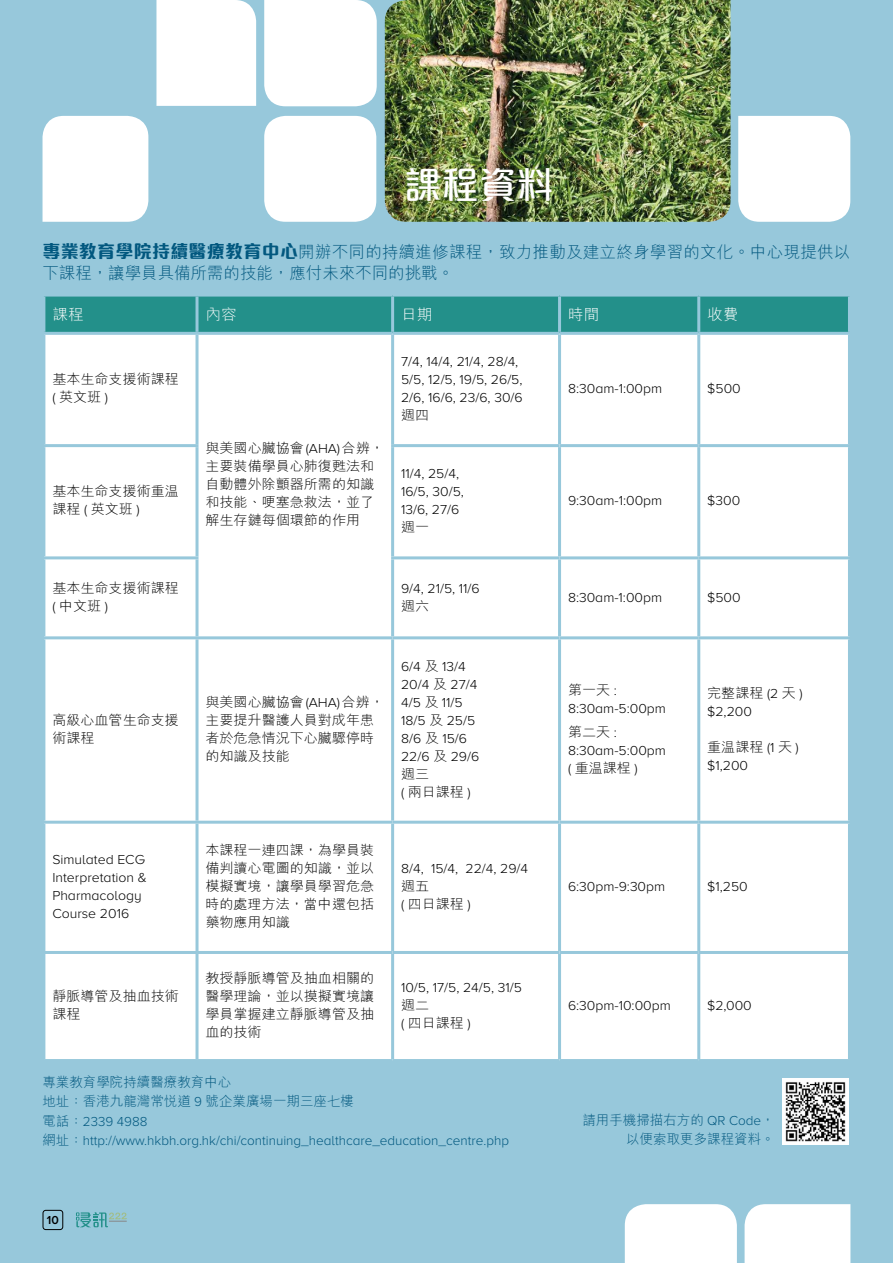
<style>
.page{position:relative;width:893px;height:1263px;background:#97c8db}
.page>*{position:absolute;margin:0;border:0;box-sizing:border-box;transform-origin:0 0}
.t1{font:500 37.5px "M Elle HK";color:#fff}
.t2{font:300 16.5px/20.9px "M Hei HK";letter-spacing:.015em;color:#02587f}
.t3{font:300 15px "M Hei HK";color:#fff;scale:1.04 1}
.t4{font:300 13.5px/18px "Proxima Nova A";color:#000;scale:1.04 1}
.t5{font:300 13.5px/18px "M Hei HK";color:#000;scale:1.04 1}
.t6{font:300 13.5px/19.5px "Proxima Nova A";color:#02587f}
.t7{font:300 13.5px/19.5px "M Hei HK";color:#02587f}
.t8{font:600 12px "Proxima Nova A";color:#000}
.s1{font-family:"M Elle HK";font-weight:800;font-size:18px}
.s2{font-family:"Proxima Nova A"}
.s3{font-family:"M Hei HK"}
</style>
<div class="page">
<div style="left:264px;top:0;width:113px;height:106px;background:#fff"></div>
<div style="left:264px;top:116px;width:112px;height:106px;background:#fff;border-radius:21px"></div>
<div style="left:738px;top:116px;width:112px;height:106px;background:#fff"></div>
<div style="left:156px;top:0;width:100px;height:106px;background:#fff"></div>
<div style="left:43px;top:116px;width:105px;height:106px;background:#fff"></div>
<img style="left:385px;top:0;width:345px;height:222px">
<div style="left:625px;top:1204px;width:112px;height:59px;background:#fff"></div>
<div style="left:745px;top:1204px;width:106px;height:59px;background:#fff"></div>
<div style="left:45px;top:297px;width:803px;height:35px;background:#23908a"></div>
<div style="left:45px;top:335px;width:803px;height:724px;background:#fff"></div>
<hr style="left:196px;top:297px;width:3px;height:35px;background:#97c8db">
<hr style="left:391px;top:297px;width:3px;height:35px;background:#97c8db">
<hr style="left:558px;top:297px;width:3px;height:35px;background:#97c8db">
<hr style="left:697px;top:297px;width:3px;height:35px;background:#97c8db">
<hr style="left:196px;top:335px;width:3px;height:109px;background:#97c8db">
<hr style="left:391px;top:335px;width:3px;height:109px;background:#97c8db">
<hr style="left:558px;top:335px;width:3px;height:109px;background:#97c8db">
<hr style="left:42px;top:444px;width:157px;height:3px;background:#97c8db">
<hr style="left:196px;top:447px;width:3px;height:109px;background:#97c8db">
<hr style="left:391px;top:444px;width:169px;height:3px;background:#97c8db">
<hr style="left:391px;top:447px;width:3px;height:109px;background:#97c8db">
<hr style="left:560px;top:444px;width:139px;height:3px;background:#97c8db">
<hr style="left:558px;top:447px;width:3px;height:109px;background:#97c8db">
<hr style="left:42px;top:556px;width:157px;height:3px;background:#97c8db">
<hr style="left:196px;top:559px;width:3px;height:77px;background:#97c8db">
<hr style="left:391px;top:556px;width:169px;height:3px;background:#97c8db">
<hr style="left:391px;top:559px;width:3px;height:77px;background:#97c8db">
<hr style="left:560px;top:556px;width:139px;height:3px;background:#97c8db">
<hr style="left:558px;top:559px;width:3px;height:77px;background:#97c8db">
<hr style="left:42px;top:636px;width:155px;height:3px;background:#97c8db">
<hr style="left:197px;top:636px;width:196px;height:3px;background:#97c8db">
<hr style="left:196px;top:639px;width:3px;height:182px;background:#97c8db">
<hr style="left:393px;top:636px;width:167px;height:3px;background:#97c8db">
<hr style="left:391px;top:639px;width:3px;height:182px;background:#97c8db">
<hr style="left:560px;top:636px;width:139px;height:3px;background:#97c8db">
<hr style="left:558px;top:639px;width:3px;height:182px;background:#97c8db">
<hr style="left:697px;top:639px;width:3px;height:182px;background:#97c8db">
<hr style="left:42px;top:821px;width:155px;height:3px;background:#97c8db">
<hr style="left:197px;top:821px;width:196px;height:3px;background:#97c8db">
<hr style="left:196px;top:824px;width:3px;height:127px;background:#97c8db">
<hr style="left:393px;top:821px;width:167px;height:3px;background:#97c8db">
<hr style="left:391px;top:824px;width:3px;height:127px;background:#97c8db">
<hr style="left:560px;top:821px;width:139px;height:3px;background:#97c8db">
<hr style="left:558px;top:824px;width:3px;height:127px;background:#97c8db">
<hr style="left:699px;top:821px;width:152px;height:3px;background:#97c8db">
<hr style="left:697px;top:824px;width:3px;height:127px;background:#97c8db">
<hr style="left:42px;top:951px;width:155px;height:3px;background:#97c8db">
<hr style="left:197px;top:951px;width:196px;height:3px;background:#97c8db">
<hr style="left:196px;top:954px;width:3px;height:105px;background:#97c8db">
<hr style="left:393px;top:951px;width:167px;height:3px;background:#97c8db">
<hr style="left:391px;top:954px;width:3px;height:105px;background:#97c8db">
<hr style="left:560px;top:951px;width:139px;height:3px;background:#97c8db">
<hr style="left:558px;top:954px;width:3px;height:105px;background:#97c8db">
<hr style="left:699px;top:951px;width:152px;height:3px;background:#97c8db">
<hr style="left:697px;top:954px;width:3px;height:105px;background:#97c8db">
<hr style="left:697px;top:335px;width:3px;height:109px;background:#97c8db">
<hr style="left:699px;top:444px;width:152px;height:3px;background:#97c8db">
<hr style="left:697px;top:447px;width:3px;height:109px;background:#97c8db">
<hr style="left:699px;top:556px;width:152px;height:3px;background:#97c8db">
<hr style="left:697px;top:559px;width:3px;height:77px;background:#97c8db">
<hr style="left:699px;top:636px;width:152px;height:3px;background:#97c8db">
<img style="left:783px;top:1079px;width:65px;height:65px">
<div style="left:43px;top:1210px;width:20px;height:20px;border:1px solid #000;border-radius:3px"></div>
<svg style="left:76px;top:1212px;width:51px;height:15px"></svg>
<h1 class="t1" style="left:404px;top:159px;width:151px">課程資料</h1>
<p class="t2" style="left:42px;top:241px;width:809px"><span class="s1">專業教育學院持續醫療教育中心</span>開辦不同的持續進修課程，致力推動及建立終身學習的文化。中心現提供以下課程，讓學員具備所需的技能，應付未來不同的挑戰。</p>
<p class="t3" style="left:52px;top:304px;width:32px">課程</p>
<p class="t3" style="left:206px;top:304px;width:32px">內容</p>
<p class="t3" style="left:401px;top:304px;width:32px">日期</p>
<p class="t3" style="left:568px;top:304px;width:32px">時間</p>
<p class="t3" style="left:707px;top:304px;width:32px">收費</p>
<p class="t5" style="left:52px;top:370px;width:123px">基本生命支援術課程<span class="s2">(</span> 英文班 <span class="s2">)</span></p>
<p class="t5" style="left:52px;top:482px;width:123px">基本生命支援術重温課程 <span class="s2">(</span> 英文班 <span class="s2">)</span></p>
<p class="t5" style="left:206px;top:439px;width:173px">與美國心臟協會<span class="s2">(AHA)</span>合辨，主要裝備學員心肺復甦法和自動體外除顫器所需的知識和技能、哽塞急救法，並了解生存鏈每個環節的作用</p>
<p class="t4" style="left:401px;top:352px;width:118px">7/4, 14/4, 21/4, 28/4,<br>5/5, 12/5, 19/5, 26/5,<br>2/6, 16/6, 23/6, 30/6</p>
<p class="t5" style="left:401px;top:406px;width:29px">週四</p>
<p class="t4" style="left:401px;top:465px;width:62px">11/4, 25/4,<br>16/5, 30/5,<br>13/6, 27/6</p>
<p class="t5" style="left:401px;top:518px;width:29px">週一</p>
<p class="t5" style="left:52px;top:578px;width:123px">基本生命支援術課程<span class="s2">(</span> 中文班 <span class="s2">)</span></p>
<p class="t4" style="left:401px;top:579px;width:77px">9/4, 21/5, 11/6</p>
<p class="t5" style="left:401px;top:596px;width:29px">週六</p>
<p class="t5" style="left:52px;top:710px;width:123px">高級心血管生命支援術課程</p>
<p class="t5" style="left:205px;top:692px;width:173px">與美國心臟協會<span class="s2">(AHA)</span>合辨，主要提升醫護人員對成年患者於危急情況下心臟驟停時的知識及技能</p>
<p class="t4" style="left:401px;top:657px;width:77px">6/4 <span class="s3">及</span> 13/4<br>20/4 <span class="s3">及</span> 27/4<br>4/5 <span class="s3">及</span> 11/5<br>18/5 <span class="s3">及</span> 25/5<br>8/6 <span class="s3">及</span> 15/6<br>22/6 <span class="s3">及</span> 29/6</p>
<p class="t5" style="left:401px;top:764px;width:68px">週三<br><span class="s2">(</span> 兩日課程 <span class="s2">)</span></p>
<p class="t4" style="left:568px;top:379px;width:92px">8:30am-1:00pm</p>
<p class="t4" style="left:707px;top:379px;width:34px">$500</p>
<p class="t4" style="left:568px;top:492px;width:92px">9:30am-1:00pm</p>
<p class="t4" style="left:707px;top:492px;width:33px">$300</p>
<p class="t4" style="left:568px;top:588px;width:92px">8:30am-1:00pm</p>
<p class="t4" style="left:707px;top:588px;width:34px">$500</p>
<p class="t5" style="left:568px;top:680px;width:48px">第一天 <span class="s2">:</span></p>
<p class="t4" style="left:568px;top:699px;width:96px">8:30am-5:00pm</p>
<p class="t5" style="left:568px;top:722px;width:48px">第二天 <span class="s2">:</span></p>
<p class="t4" style="left:568px;top:741px;width:96px">8:30am-5:00pm</p>
<p class="t5" style="left:568px;top:758px;width:68px"><span class="s2">(</span> 重温課桯 <span class="s2">)</span></p>
<p class="t5" style="left:707px;top:683px;width:93px">完整課程 <span class="s2">(2</span> 天 <span class="s2">)</span></p>
<p class="t4" style="left:707px;top:702px;width:45px">$2,200</p>
<p class="t5" style="left:707px;top:737px;width:90px">重温課程 <span class="s2">(1</span> 天 <span class="s2">)</span></p>
<p class="t4" style="left:707px;top:756px;width:41px">$1,200</p>
<p class="t4" style="left:52px;top:850px;width:92px">Simulated ECG<br>Interpretation &amp;<br>Pharmacology<br>Course 2016</p>
<p class="t5" style="left:205px;top:840px;width:164px;text-align:justify">本課程一連四課，為學員裝備判讀心電圖的知識，並以模擬實境，讓學員學習危急時的處理方法，當中還包括藥物應用知識</p>
<p class="t4" style="left:401px;top:859px;width:124px">8/4, 15/4, 22/4, 29/4</p>
<p class="t5" style="left:401px;top:876px;width:68px">週五<br><span class="s2">(</span> 四日課程 <span class="s2">)</span></p>
<p class="t4" style="left:568px;top:877px;width:95px">6:30pm-9:30pm</p>
<p class="t4" style="left:707px;top:877px;width:40px">$1,250</p>
<p class="t5" style="left:52px;top:986px;width:123px">靜脈導管及抽血技術課程</p>
<p class="t5" style="left:205px;top:968px;width:164px;text-align:justify">教授靜脈導管及抽血相關的醫學理論，並以摸擬實境讓學員掌握建立靜脈導管及抽血的技術</p>
<p class="t4" style="left:401px;top:978px;width:118px">10/5, 17/5, 24/5, 31/5</p>
<p class="t5" style="left:401px;top:995px;width:68px">週二<br><span class="s2">(</span> 四日課程 <span class="s2">)</span></p>
<p class="t4" style="left:568px;top:996px;width:100px">6:30pm-10:00pm</p>
<p class="t4" style="left:707px;top:996px;width:44px">$2,000</p>
<p class="t7" style="left:42px;top:1071px;width:313px">專業教育學院持續醫療教育中心<br>地址：香港九龍灣常悅道 <span class="s2">9</span> 號企業廣場一期三座七樓</p>
<p class="t6" style="left:42px;top:1111px;width:468px"><span class="s3">電話：</span>2339 4988<br><span class="s3">網址：</span> http://www.hkbh.org.hk/chi/continuing_healthcare_education_centre.php</p>
<p class="t7" style="left:582px;top:1109px;width:194px;text-align:right">請用手機掃描右方的 <span class="s2">QR Code</span>，以便索取更多課程資料。</p>
<p class="t8" style="left:47px;top:1213px;width:13px">10</p>
</div>
